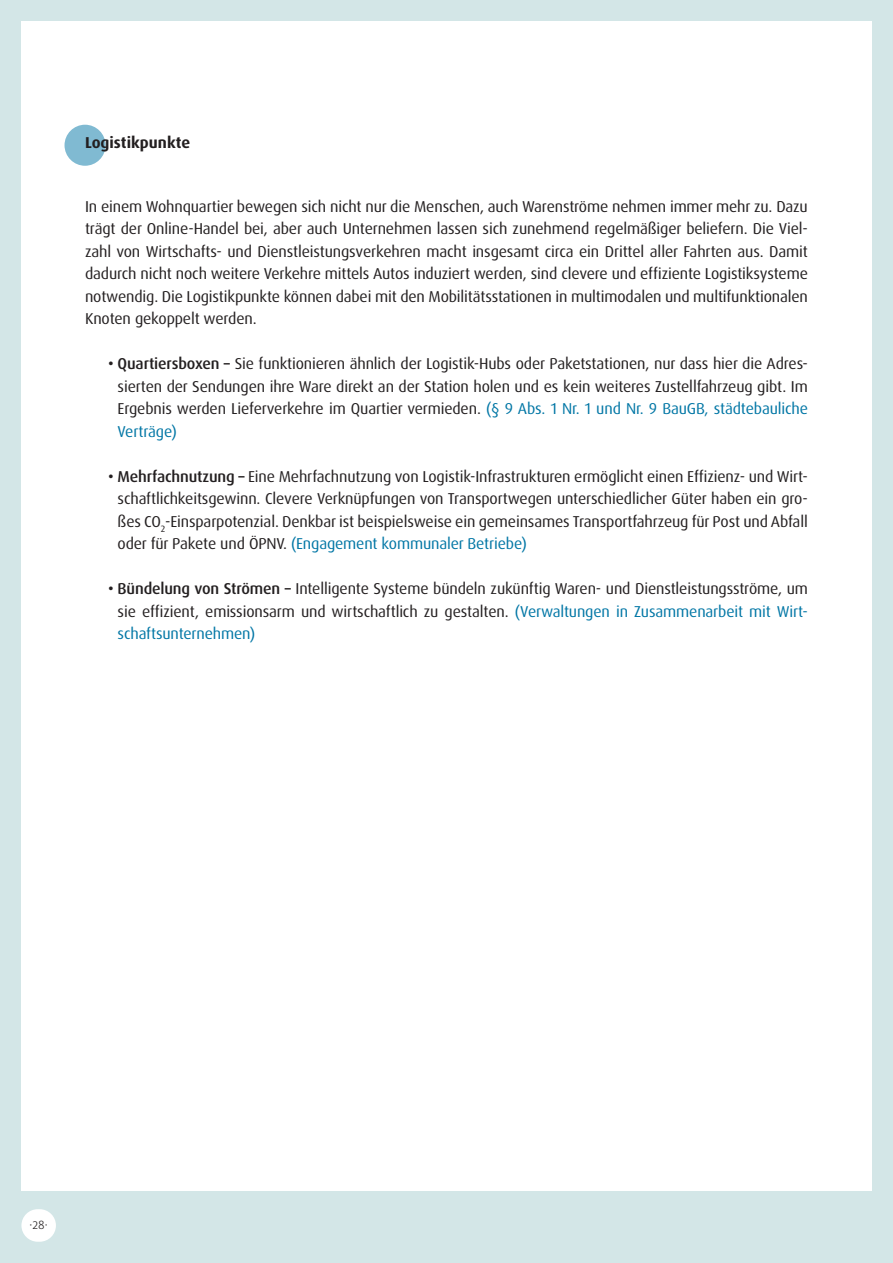
<style>
.page{position:relative;width:893px;height:1263px;background:#d3e6e7}
.page>*{position:absolute;margin:0;border:0;box-sizing:border-box;transform-origin:0 0}
.t1{font:15.75px/22.5px "Dax Pro";letter-spacing:-.01em;color:#231f20;text-align:justify}
.t2{font:700 15.75px "Dax Pro";color:#231f20}
.t3{font:300 12px "Unit Pro";color:#231f20}
.s1{font-weight:500}
.s2{color:#0076a5}
</style>
<div class="page">
<div style="left:21px;top:21px;width:851px;height:1170px;background:#fff"></div>
<div style="left:65px;top:125px;width:41px;height:41px;background:#80bad2;border-radius:50%"></div>
<div style="left:21px;top:1209px;width:35px;height:33px;background:#fff;border-radius:16px"></div>
<p class="t2" style="left:85px;top:133px;width:107px">Logistikpunkte</p>
<p class="t1" style="left:85px;top:195px;width:724px">In einem Wohnquartier bewegen sich nicht nur die Menschen, auch Warenströme nehmen immer mehr zu. Dazu trägt der Online-Handel bei, aber auch Unternehmen lassen sich zunehmend regelmäßiger beliefern. Die Viel&shy;zahl von Wirtschafts- und Dienstleistungsverkehren macht insgesamt circa ein Drittel aller Fahrten aus. Damit dadurch nicht noch weitere Verkehre mittels Autos induziert werden, sind clevere und effiziente Logistiksysteme notwendig. Die Logistikpunkte können dabei mit den Mobilitätsstationen in multimodalen und multifunktionalen Knoten gekoppelt werden.</p>
<p class="t1" style="left:118px;top:352px;width:692px;text-indent:-10px"><span class="s1">• Quartiersboxen –</span> Sie funktionieren ähnlich der Logistik-Hubs oder Paketstationen, nur dass hier die Adres&shy;sierten der Sendungen ihre Ware direkt an der Station holen und es kein weiteres Zustellfahrzeug gibt. Im Ergebnis werden Lieferverkehre im Quartier vermieden. <span class="s2">(§ 9 Abs. 1 Nr. 1 und Nr. 9 BauGB, städtebauliche Verträge)</span></p>
<p class="t1" style="left:118px;top:465px;width:692px;text-indent:-10px"><span class="s1">• Mehrfachnutzung –</span> Eine Mehrfachnutzung von Logistik-Infrastrukturen ermöglicht einen Effizienz- und Wirt&shy;schaftlichkeitsgewinn. Clevere Verknüpfungen von Transportwegen unterschiedlicher Güter haben ein gro&shy;ßes CO<sub>2</sub>-Einsparpotenzial. Denkbar ist beispielsweise ein gemeinsames Transportfahrzeug für Post und Abfall oder für Pakete und ÖPNV. <span class="s2">(Engagement kommunaler Betriebe)</span></p>
<p class="t1" style="left:118px;top:577px;width:692px;text-indent:-10px"><span class="s1">• Bündelung von Strömen –</span> Intelligente Systeme bündeln zukünftig Waren- und Dienstleistungsströme, um sie effizient, emissionsarm und wirtschaftlich zu gestalten. <span class="s2">(Verwaltungen in Zusammenarbeit mit Wirt&shy;schaftsunternehmen)</span></p>
<p class="t3" style="left:30px;top:1217px;width:20px">·28·</p>
</div>
